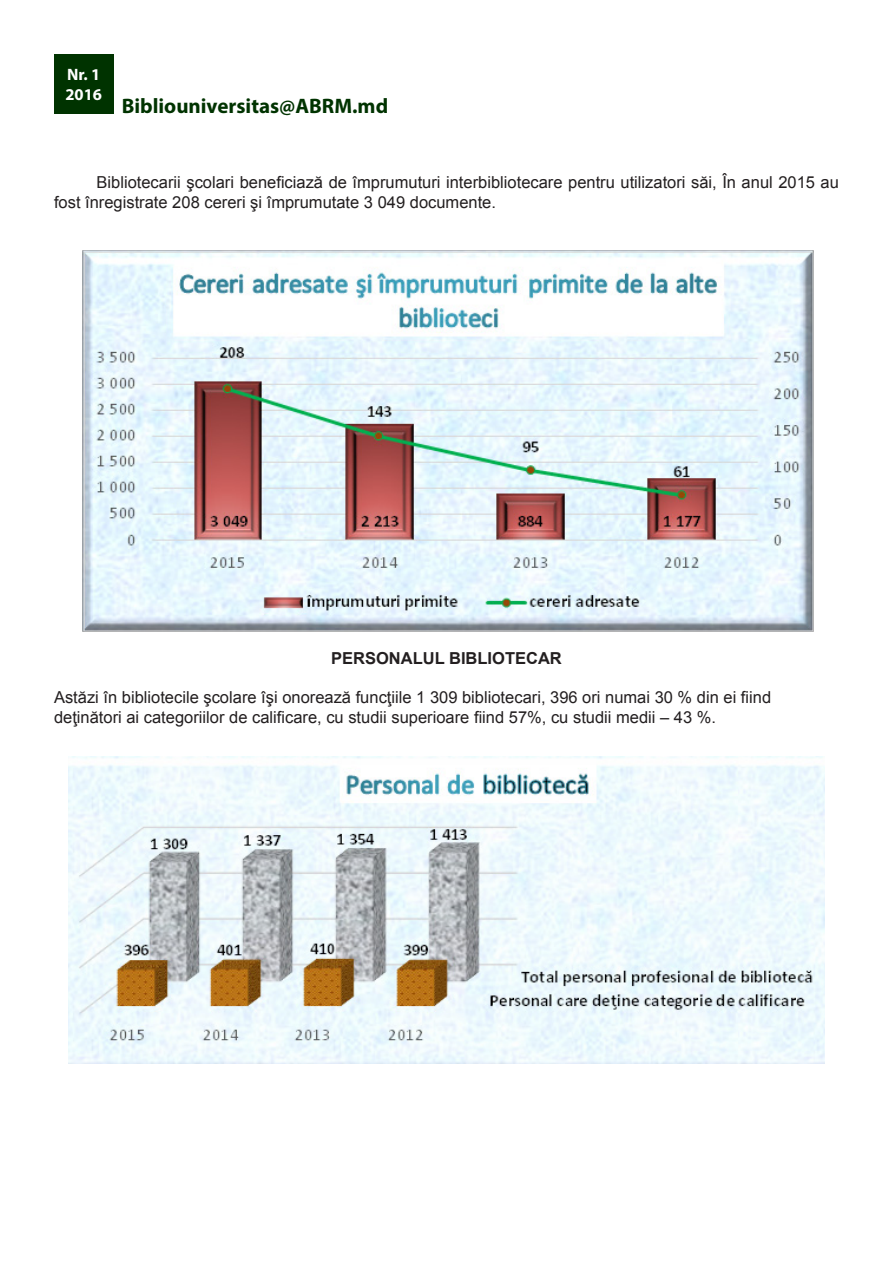
<style>
.page{position:relative;width:893px;height:1263px;background:#fff}
.page>*{position:absolute;margin:0;border:0;box-sizing:border-box;transform-origin:0 0}
.t1{font:700 21px "Myriad Pro";color:#030}
.t2{font:16.5px/19.8px "Arial";color:#231f20}
.t3{font:700 16.5px "Arial";color:#231f20}
.t4{font:700 16.5px "Myriad Pro";color:#fff}
</style>
<div class="page">
<div style="left:54px;top:54px;width:59px;height:59px;background:#030"></div>
<img style="left:82px;top:250px;width:731px;height:381px">
<img style="left:68px;top:757px;width:757px;height:306px">
<p class="t4" style="left:67px;top:64px;width:35px">Nr. 1</p>
<p class="t4" style="left:65px;top:83px;width:38px">2016</p>
<p class="t1" style="left:122px;top:93px;width:268px">Bibliouniversitas@ABRM.md</p>
<p class="t2" style="left:54px;top:173px;width:786px;text-indent:43px">Bibliotecarii şcolari beneficiază de împrumuturi interbibliotecare pentru utilizatori săi, În anul 2015 au fost înregistrate 208 cereri şi împrumutate 3 049 documente.</p>
<p class="t3" style="left:331px;top:646px;width:232px">PERSONALUL BIBLIOTECAR</p>
<p class="t2" style="left:54px;top:687px;width:719px">Astăzi în bibliotecile şcolare îşi onorează funcţiile 1 309 bibliotecari, 396 ori numai 30 % din ei fiind deţinători ai categoriilor de calificare, cu studii superioare fiind 57%, cu studii medii – 43 %.</p>
</div>
